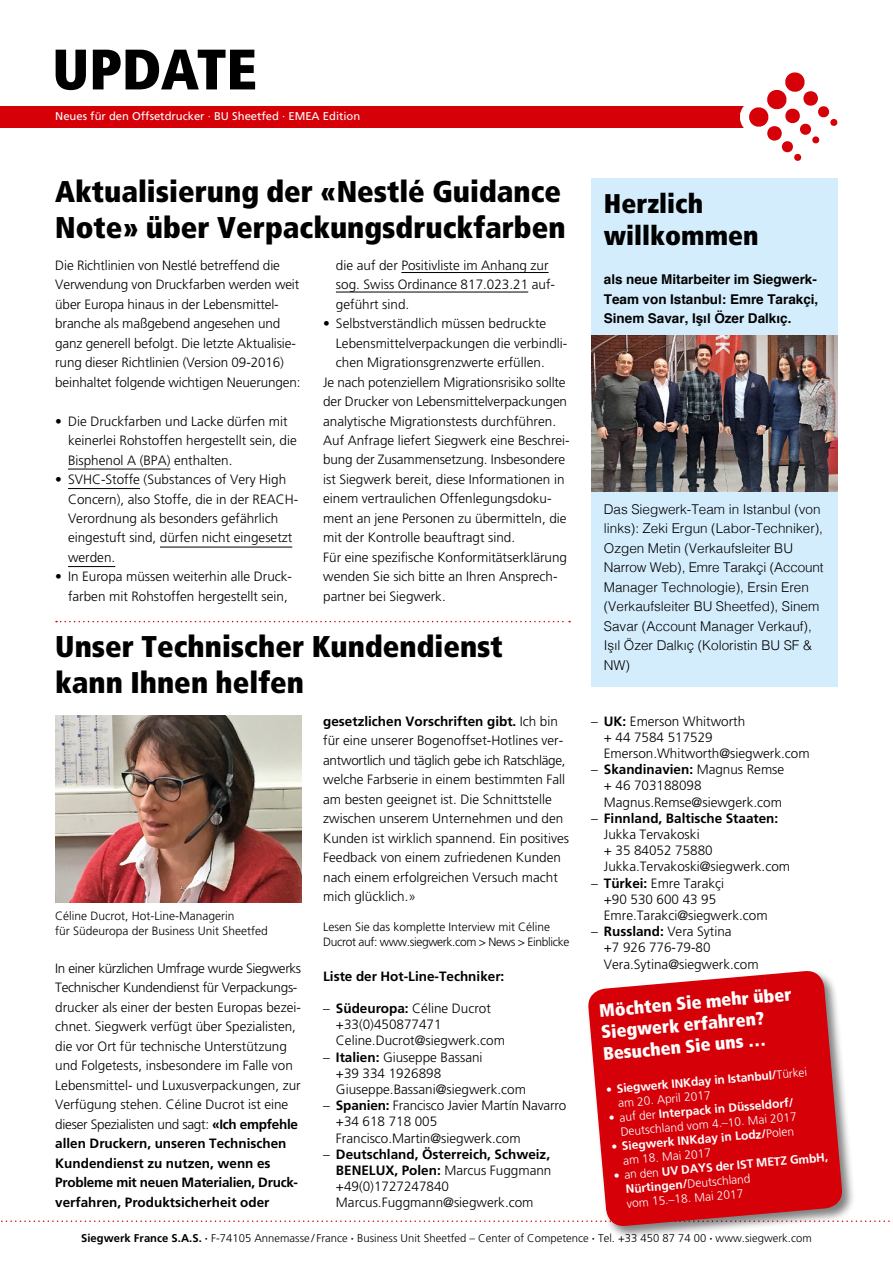
<style>
.page{position:relative;width:893px;height:1263px;background:#fff}
.page>*{position:absolute;margin:0;border:0;box-sizing:border-box;transform-origin:0 0}
.t1{font:900 condensed 57px "Frutiger";color:#000}
.t2{font:900 condensed 30px/36px "Frutiger";color:#000}
.t3{font:900 condensed 27px/32.4px "Frutiger";color:#000}
.t4{font:900 condensed 18px/21.6px "Frutiger";color:#fff}
.t5{font:300 13.5px/19.5px "Frutiger";color:#000}
.t6{font:300 13.5px/19.5px "Helvetica";color:#000}
.t7{font:700 13.5px/19.5px "Helvetica";color:#000;text-align:justify}
.t8{font:700 13.5px "Frutiger";color:#000}
.t9{font:300 12px/14.4px "Frutiger";color:#000}
.t10{font:300 12px/14.4px "Frutiger";color:#fff;text-align:right}
.t11{font:700 12px/14.4px "Frutiger";color:#fff}
.t12{font:300 11.25px "Frutiger";letter-spacing:.005em;color:#000}
.t13{font:11.25px "Frutiger";color:#fff}
.s1{font-weight:700}
.s2{font-weight:300}
</style>
<div class="page">
<div style="left:0;top:106px;width:756px;height:22px;background:#d50008"></div>
<svg style="left:1px;top:1220px;width:892px;height:2px"></svg>
<svg style="left:725px;top:72px;width:113px;height:107px"></svg>
<hr style="left:68px;top:469px;width:102px;height:1px;background:#000">
<hr style="left:68px;top:488px;width:72px;height:1px;background:#000">
<hr style="left:160px;top:547px;width:132px;height:1px;background:#000">
<hr style="left:68px;top:566px;width:47px;height:1px;background:#000">
<hr style="left:401px;top:272px;width:148px;height:1px;background:#000">
<hr style="left:336px;top:292px;width:192px;height:1px;background:#000">
<svg style="left:56px;top:621px;width:514px;height:1px"></svg>
<img style="left:55px;top:715px;width:247px;height:187px">
<div style="left:591px;top:179px;width:247px;height:508px;background:#d4edfc"></div>
<div style="left:586px;top:969px;width:270px;height:271px;background:#000;opacity:.5"></div>
<svg style="left:587px;top:969px;width:256px;height:258px;background:#d8242b"></svg>
<img style="left:591px;top:336px;width:247px;height:155px">
<h1 class="t1" style="left:52px;top:35px;width:206px">UPDATE</h1>
<p class="t13" style="left:55px;top:110px;width:307px">Neues für den Offsetdrucker · BU Sheetfed · EMEA Edition</p>
<h2 class="t2" style="left:55px;top:174px;width:512px">Aktualisierung der «Nestlé Guidance<br>Note» über Verpackungsdruckfarben</h2>
<p class="t5" style="left:55px;top:255px;width:247px">Die Richtlinien von Nestlé betreffend die Verwendung von Druckfarben werden weit über Europa hinaus in der Lebensmittel&shy;branche als maßgebend angesehen und ganz generell befolgt. Die letzte Aktualisie&shy;rung dieser Richtlinien (Version 09-2016) beinhaltet folgende wichtigen Neuerungen:</p>
<p class="t5" style="left:68px;top:411px;width:230px;text-indent:-13px">• Die Druckfarben und Lacke dürfen mit keinerlei Rohstoffen hergestellt sein, die<br>Bisphenol A (BPA) enthalten.</p>
<p class="t5" style="left:68px;top:470px;width:232px;text-indent:-13px">• SVHC-Stoffe (Substances of Very High Concern), also Stoffe, die in der REACH-Verordnung als besonders gefährlich eingestuft sind, dürfen nicht eingesetzt werden.</p>
<p class="t5" style="left:68px;top:567px;width:226px;text-indent:-13px">• In Europa müssen weiterhin alle Druck&shy;farben mit Rohstoffen hergestellt sein,</p>
<p class="t5" style="left:336px;top:255px;width:221px">die auf der Positivliste im Anhang zur sog. Swiss Ordinance 817.023.21 auf&shy;geführt sind.</p>
<p class="t5" style="left:323px;top:314px;width:225px">• Selbstverständlich müssen bedruckte</p>
<p class="t5" style="left:336px;top:333px;width:233px">Lebensmittelverpackungen die verbindli-</p>
<p class="t5" style="left:336px;top:353px;width:210px">chen Migrationsgrenzwerte erfüllen.</p>
<p class="t5" style="left:323px;top:372px;width:244px">Je nach potenziellem Migrationsrisiko sollte</p>
<p class="t5" style="left:323px;top:392px;width:245px">der Drucker von Lebensmittelverpackungen</p>
<p class="t5" style="left:323px;top:411px;width:234px">analytische Migrationstests durchführen.</p>
<p class="t5" style="left:323px;top:431px;width:248px">Auf Anfrage liefert Siegwerk eine Beschrei-</p>
<p class="t5" style="left:323px;top:450px;width:244px">bung der Zusammensetzung. Insbesondere</p>
<p class="t5" style="left:323px;top:470px;width:243px">ist Siegwerk bereit, diese Informationen in</p>
<p class="t5" style="left:323px;top:489px;width:230px">einem vertraulichen Offenlegungsdoku-</p>
<p class="t5" style="left:323px;top:509px;width:245px">ment an jene Personen zu übermitteln, die</p>
<p class="t5" style="left:323px;top:528px;width:194px">mit der Kontrolle beauftragt sind.</p>
<p class="t5" style="left:323px;top:548px;width:245px">Für eine spezifische Konformitätserklärung</p>
<p class="t5" style="left:323px;top:567px;width:236px">wenden Sie sich bitte an Ihren Ansprech-</p>
<p class="t5" style="left:323px;top:587px;width:124px">partner bei Siegwerk.</p>
<h2 class="t2" style="left:55px;top:629px;width:449px">Unser Technischer Kundendienst kann Ihnen helfen</h2>
<p class="t9" style="left:55px;top:909px;width:214px">Céline Ducrot, Hot-Line-Managerin<br>für Südeuropa der Business Unit Sheetfed</p>
<p class="t5" style="left:55px;top:958px;width:247px">In einer kürzlichen Umfrage wurde Siegwerks Technischer Kundendienst für Verpackungs&shy;drucker als einer der besten Europas bezei&shy;chnet. Siegwerk verfügt über Spezialisten, die vor Ort für technische Unterstützung und Folgetests, insbesondere im Falle von Lebensmittel- und Luxusverpackungen, zur Verfügung stehen. Céline Ducrot ist eine dieser Spezialisten und sagt: <span class="s1">«Ich empfehle allen Druckern, unseren Technischen Kundendienst zu nutzen, wenn es Probleme mit neuen Materialien, Druck&shy;verfahren, Produktsicherheit oder</span></p>
<p class="t5" style="left:323px;top:711px;width:247px"><span class="s1">gesetzlichen Vorschriften gibt.</span> Ich bin für eine unserer Bogenoffset-Hotlines ver&shy;antwortlich und täglich gebe ich Ratschläge, welche Farbserie in einem bestimmten Fall am besten geeignet ist. Die Schnittstelle zwischen unserem Unternehmen und den Kunden ist wirklich spannend. Ein positives Feedback von einem zufriedenen Kunden nach einem erfolgreichen Versuch macht mich glücklich.»</p>
<p class="t9" style="left:323px;top:920px;width:248px;line-height:15px">Lesen Sie das komplette Interview mit Céline<br>Ducrot auf: www.siegwerk.com &gt; News &gt; Einblicke</p>
<p class="t8" style="left:323px;top:968px;width:183px">Liste der Hot-Line-Techniker:</p>
<p class="t5" style="left:336px;top:1000px;width:171px;line-height:16.2px;text-indent:-13px">– <span class="s1">Südeuropa:</span> Céline Ducrot +33(0)450877471<br>Celine.Ducrot@siegwerk.com</p>
<p class="t5" style="left:336px;top:1049px;width:192px;line-height:16.2px;text-indent:-13px">– <span class="s1">Italien:</span> Giuseppe Bassani<br>+39 334 1926898<br>Giuseppe.Bassani@siegwerk.com</p>
<p class="t5" style="left:336px;top:1098px;width:232px;line-height:16.2px;text-indent:-13px">– <span class="s1">Spanien:</span> Francisco Javier Martín Navarro +34 618 718 005<br>Francisco.Martin@siegwerk.com</p>
<p class="t5" style="left:336px;top:1146px;width:217px;line-height:16.2px;text-indent:-13px">– <span class="s1">Deutschland, Österreich, Schweiz,<br>BENELUX, Polen:</span> Marcus Fuggmann +49(0)1727247840<br>Marcus.Fuggmann@siegwerk.com</p>
<h3 class="t3" style="left:604px;top:187px;width:156px">Herzlich willkommen</h3>
<p class="t7" style="left:604px;top:270px;width:216px">als neue Mitarbeiter im Siegwerk-Team von Istanbul: Emre Tarakçi, Sinem Savar, Işıl Özer Dalkıç.</p>
<p class="t6" style="left:604px;top:498px;width:221px">Das Siegwerk-Team in Istanbul (von links): Zeki Ergun (Labor-Techniker),<br>Ozgen Metin (Verkaufsleiter BU<br>Narrow Web), Emre Tarakçi (Account<br>Manager Technologie), Ersin Eren (Verkaufsleiter BU Sheetfed), Sinem<br>Savar (Account Manager Verkauf),<br>Işıl Özer Dalkıç (Koloristin BU SF &amp;<br>NW)</p>
<p class="t5" style="left:604px;top:713px;width:207px;line-height:16.2px;text-indent:-13px">– <span class="s1">UK:</span> Emerson Whitworth<br>+ 44 7584 517529<br>Emerson.Whitworth@siegwerk.com</p>
<p class="t5" style="left:604px;top:762px;width:182px;line-height:16.2px;text-indent:-13px">– <span class="s1">Skandinavien:</span> Magnus Remse + 46 703188098<br>Magnus.Remse@siewgerk.com</p>
<p class="t5" style="left:604px;top:810px;width:188px;line-height:16.2px;text-indent:-13px">– <span class="s1">Finnland, Baltische Staaten:<br></span>Jukka Tervakoski<br>+ 35 84052 75880<br>Jukka.Tervakoski@siegwerk.com</p>
<p class="t5" style="left:604px;top:875px;width:165px;line-height:16.2px;text-indent:-13px">– <span class="s1">Türkei:</span> Emre Tarakçi<br>+90 530 600 43 95<br>Emre.Tarakci@siegwerk.com</p>
<p class="t5" style="left:604px;top:924px;width:156px;line-height:16.2px;text-indent:-13px">– <span class="s1">Russland:</span> Vera Sytina<br>+7 926 776-79-80<br>Vera.Sytina@siegwerk.com</p>
<h3 class="t4" style="left:598px;top:1000px;width:194px;rotate:-5deg">Möchten Sie mehr über<br>Siegwerk erfahren?<br>Besuchen Sie uns …</h3>
<p class="t11" style="left:616px;top:1081px;width:192px;text-indent:-11px;rotate:-5deg"><span class="s2">•</span> Siegwerk INKday in Istanbul/<span class="s2">Türkei am 20. April 2017</span></p>
<p class="t10" style="left:608px;top:1111px;width:189px;rotate:-5deg">• auf der <span class="s1">Interpack in Düsseldorf/<br></span>Deutschland vom 4.–10. Mai 2017</p>
<p class="t11" style="left:621px;top:1139px;width:174px;text-indent:-11px;rotate:-5deg"><span class="s2">•</span> Siegwerk INKday in Lodz/<span class="s2">Polen am 18. Mai 2017</span></p>
<p class="t10" style="left:624px;top:1168px;width:206px;text-align:left;text-indent:-11px;rotate:-5deg">• an den <span class="s1">UV DAYS der IST METZ GmbH,<br>Nürtingen/</span>Deutschland<br>vom 15.–18. Mai 2017</p>
<p class="t12" style="left:81px;top:1231px;width:732px"><span class="s1">Siegwerk France S.A.S. ·</span> F-74105 Annemasse/ France <span class="s1">·</span> Business Unit Sheetfed – Center of Competence <span class="s1">·</span> Tel. +33 450 87 74 00 <span class="s1">·</span> www.siegwerk.com</p>
</div>
